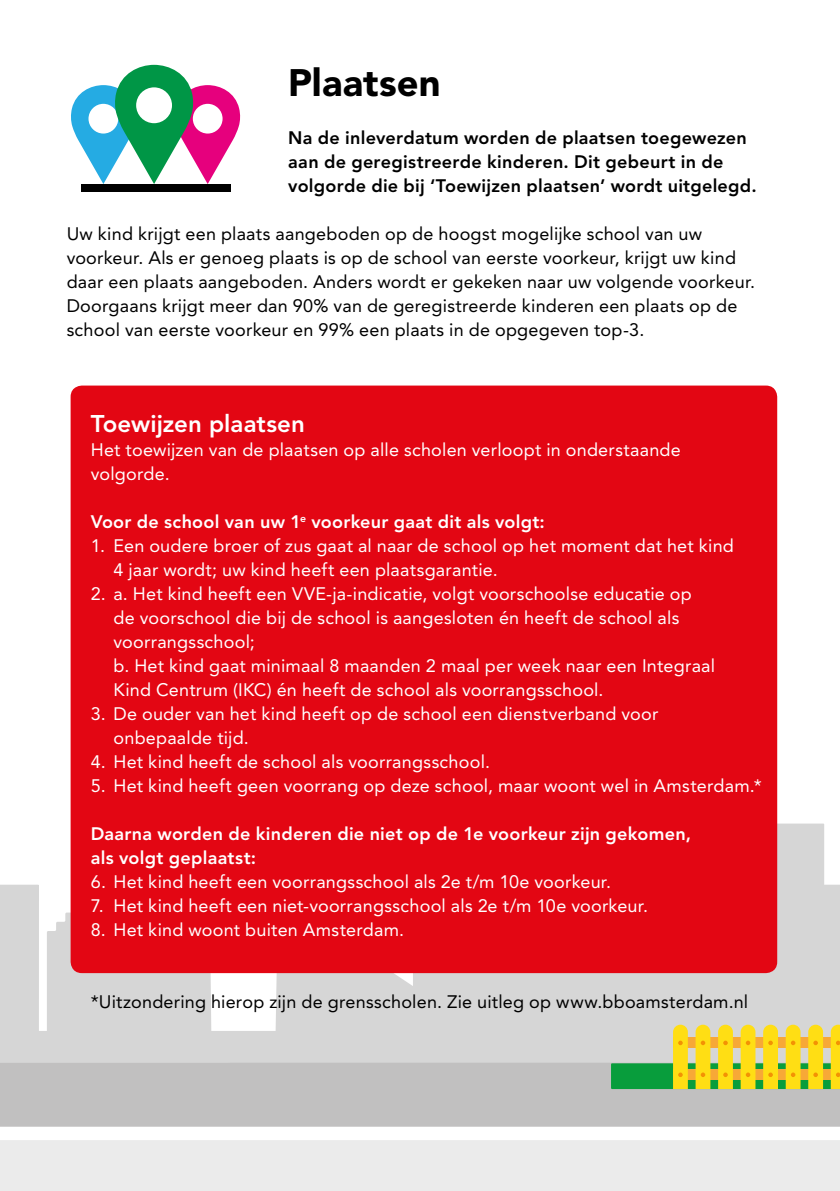
<style>
.page{position:relative;width:840px;height:1191px;background:#fff}
.page>*{position:absolute;margin:0;border:0;box-sizing:border-box;transform-origin:0 0}
.kopje{font:900 38px "Avenir LT Std";letter-spacing:.005em;color:#000}
.kopje_kader{font:800 24px "Avenir LT Std";letter-spacing:.005em;color:#fff}
.plat{font:18px/24px "Avenir LT Std";letter-spacing:.01em;color:#fff}
.plat-2{font:18px/24px "Avenir LT Std";letter-spacing:.01em;color:#000}
.plat-3{font:800 18px/24px "Avenir LT Std";letter-spacing:.015em;color:#000}
.plat-4{font:800 18px "Avenir LT Std";letter-spacing:.015em;color:#fff}
</style>
<div class="page">
<div style="left:0;top:1062px;width:839px;height:64px;background:#c1c0c0"></div>
<div style="left:0;top:1140px;width:839px;height:51px;background:#ebebeb"></div>
<svg style="left:232px;top:780px;width:607px;height:282px;background:#dad5d5"></svg>
<svg style="left:0;top:780px;width:232px;height:282px;fill:#d6d6d6"></svg>
<svg style="left:610px;top:1024px;width:229px;height:65px;background:#cacb54"></svg>
<div style="left:71px;top:385px;width:705px;height:588px;background:#e30613;border-radius:11px"></div>
<svg style="left:71px;top:65px;width:169px;height:119px"></svg>
<div style="left:81px;top:184px;width:149px;height:8px;background:#000"></div>
<p class="kopje" style="left:288px;top:60px;width:154px">Plaatsen</p>
<p class="plat-3" style="left:288px;top:126px;width:469px">Na de inleverdatum worden de plaatsen toegewezen aan de geregistreerde kinderen. Dit gebeurt in de volgorde die bij ‘Toewijzen plaatsen’ wordt uitgelegd.</p>
<p class="plat-2" style="left:67px;top:222px;width:689px">Uw kind krijgt een plaats aangeboden op de hoogst mogelijke school van uw voorkeur. Als er genoeg plaats is op de school van eerste voorkeur, krijgt uw kind daar een plaats aangeboden. Anders wordt er gekeken naar uw volgende voorkeur.<br>Doorgaans krijgt meer dan 90% van de geregistreerde kinderen een plaats op de school van eerste voorkeur en 99% een plaats in de opgegeven top-3.</p>
<p class="kopje_kader" style="left:91px;top:409px;width:215px">Toewijzen plaatsen</p>
<p class="plat" style="left:91px;top:438px;width:591px">Het toewijzen van de plaatsen op alle scholen verloopt in onderstaande volgorde.</p>
<p class="plat-4" style="left:91px;top:511px;width:455px">Voor de school van uw 1<sup>e</sup> voorkeur gaat dit als volgt:</p>
<p class="plat" style="left:113px;top:534px;width:621px;text-indent:-23px">1. Een oudere broer of zus gaat al naar de school op het moment dat het kind<br>4 jaar wordt; uw kind heeft een plaatsgarantie.</p>
<p class="plat" style="left:113px;top:582px;width:602px;text-indent:-23px">2. a. Het kind heeft een VVE-ja-indicatie, volgt voorschoolse educatie op de voorschool die bij de school is aangesloten én heeft de school als voorrangsschool;<br>b. Het kind gaat minimaal 8 maanden 2 maal per week naar een Integraal Kind Centrum (IKC) én heeft de school als voorrangsschool.</p>
<p class="plat" style="left:113px;top:702px;width:546px;text-indent:-23px">3. De ouder van het kind heeft op de school een dienstverband voor onbepaalde tijd.</p>
<p class="plat" style="left:91px;top:750px;width:400px">4. Het kind heeft de school als voorrangsschool.</p>
<p class="plat" style="left:91px;top:774px;width:672px">5. Het kind heeft geen voorrang op deze school, maar woont wel in Amsterdam.*</p>
<p class="plat-4" style="left:91px;top:823px;width:601px">Daarna worden de kinderen die niet op de 1e voorkeur zijn gekomen,</p>
<p class="plat-4" style="left:91px;top:847px;width:167px">als volgt geplaatst:</p>
<p class="plat" style="left:91px;top:870px;width:521px">6. Het kind heeft een voorrangsschool als 2e t/m 10e voorkeur.</p>
<p class="plat" style="left:91px;top:894px;width:558px">7. Het kind heeft een niet-voorrangsschool als 2e t/m 10e voorkeur.</p>
<p class="plat" style="left:91px;top:918px;width:315px">8. Het kind woont buiten Amsterdam.</p>
<p class="plat-2" style="left:91px;top:990px;width:658px">*Uitzondering hierop zijn de grensscholen. Zie uitleg op www.bboamsterdam.nl</p>
</div>
